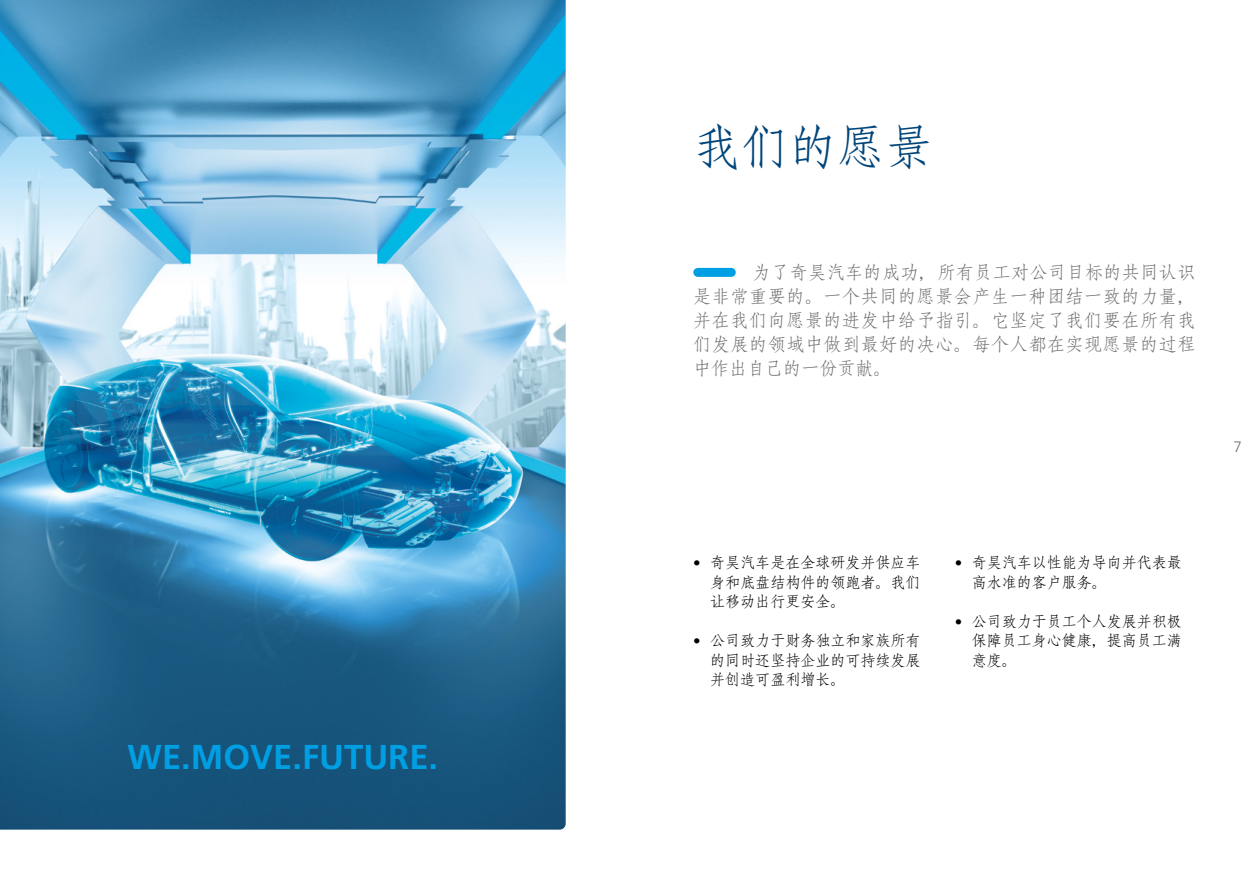
<style>
.page{position:relative;width:1259px;height:893px;background:#fff}
.page>*{position:absolute;margin:0;border:0;box-sizing:border-box;transform-origin:0 0}
.t1{font:48px "Adobe Fangsong Std";color:#00457b}
.t2{font:700 34.5px "Frutiger LT Com";color:#009fe3}
.t3{font:18px/24px "Adobe Fangsong Std";letter-spacing:.035em;color:#706f6f;text-align:justify}
.t4{font:15px/19.5px "Adobe Fangsong Std";color:#000;text-align:justify}
.t5{font:300 15px "Frutiger LT Com";color:#706f6f}
.s1{font-family:"Frutiger LT Com";font-weight:300}
</style>
<div class="page">
<div style="left:698px;top:268px;width:33px;height:9px;background:#009fe3"></div>
<img style="left:0;top:0;width:566px;height:830px">
<h2 class="t2" style="left:127px;top:736px;width:312px">WE.MOVE.FUTURE.</h2>
<h1 class="t1" style="left:693px;top:117px;width:242px">我们的愿景</h1>
<p class="t3" style="left:693px;top:261px;width:503px;text-indent:60px">为了奇昊汽车的成功，所有员工对公司目标的共同认识是非常重要的。一个共同的愿景会产生一种团结一致的力量，并在我们向愿景的进发中给予指引。它坚定了我们要在所有我们发展的领域中做到最好的决心。每个人都在实现愿景的过程中作出自己的一份贡献。</p>
<p class="t5" style="left:1233px;top:438px;width:10px">7</p>
<p class="t4" style="left:710px;top:553px;width:211px;text-indent:-17px"><span class="s1">•</span> 奇昊汽车是在全球研发并供应车身和底盘结构件的领跑者。我们让移动出行更安全。</p>
<p class="t4" style="left:710px;top:631px;width:211px;text-indent:-17px"><span class="s1">•</span> 公司致力于财务独立和家族所有的同时还坚持企业的可持续发展并创造可盈利增长。</p>
<p class="t4" style="left:972px;top:553px;width:211px;text-indent:-17px"><span class="s1">•</span> 奇昊汽车以性能为导向并代表最高水准的客户服务。</p>
<p class="t4" style="left:972px;top:612px;width:211px;text-indent:-17px"><span class="s1">•</span> 公司致力于员工个人发展并积极保障员工身心健康，提高员工满意度。</p>
</div>
